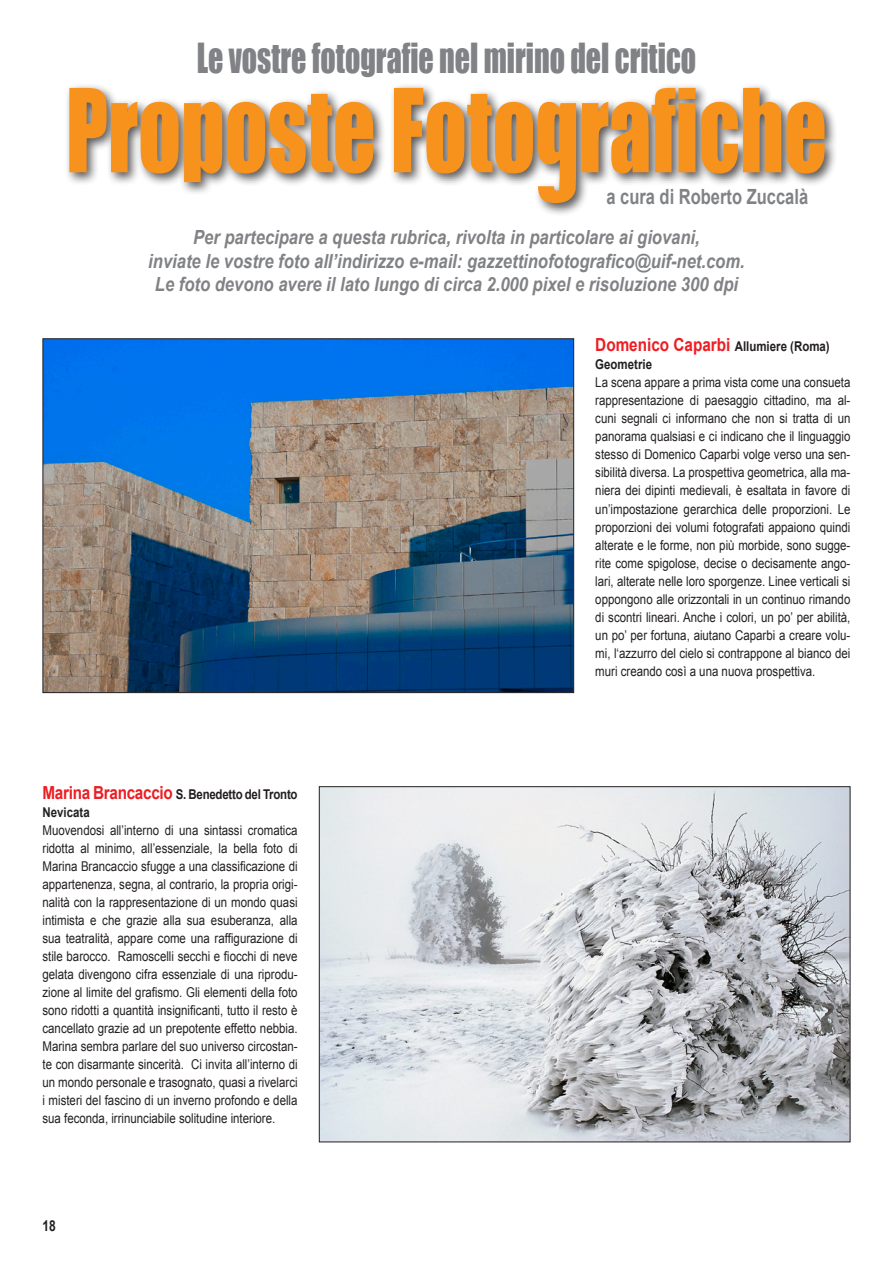
<style>
.page{position:relative;width:893px;height:1263px;background:#fff}
.page>*{position:absolute;margin:0;border:0;box-sizing:border-box;transform-origin:0 0}
.Normale{font:38.1px "Impact";color:#808285;scale:.79 1}
.gazzettino_ok{font:700 21px "Arial";color:#808285;scale:.79 1}
.gazzettino_ok-2{font:italic 700 19.5px "Arial";color:#808285;scale:.85 1}
.Normale-2{font:700 18px "Arial";color:#ee1d23;scale:.85 1}
.t1{font:700 15px "Arial";color:#231f20;scale:.8 1}
.Normale-3{font:13.5px/18px "Arial";color:#231f20;text-align:justify;scale:.85 1}
.Normale__Web{font:13.5px/18px "Arial";color:#231f20;text-align:justify;scale:.85 1}
.Normale-4{font:700 13.5px "Arial";letter-spacing:-.01em;color:#231f20;scale:.85 1}
.s1{font-size:18px;color:#ee1d23}
.s2{font-size:13.5px;color:#231f20}
</style>
<div class="page">
<div style="left:64px;top:83px;width:773px;height:133px;background:#231f20;opacity:.75"></div>
<svg style="left:69px;top:88px;width:756px;height:115px"></svg>
<img style="left:45px;top:340px;width:527px;height:351px">
<img style="left:321px;top:788px;width:527px;height:352px">
<p class="Normale" style="left:197px;top:28px;width:634px">Le vostre fotografie nel mirino del critico</p>
<p class="gazzettino_ok" style="left:606px;top:183px;width:257px">a cura di Roberto Zuccalà</p>
<p class="gazzettino_ok-2" style="left:193px;top:225px;width:598px">Per partecipare a questa rubrica, rivolta in particolare ai giovani,</p>
<p class="gazzettino_ok-2" style="left:148px;top:248px;width:703px">inviate le vostre foto all’indirizzo e-mail: gazzettinofotografico@uif-net.com.</p>
<p class="gazzettino_ok-2" style="left:155px;top:272px;width:688px">Le foto devono avere il lato lungo di circa 2.000 pixel e risoluzione 300 dpi</p>
<p class="Normale-4" style="left:43px;top:786px;width:302px"><span class="s1">Marina Brancaccio</span> S. Benedetto del Tronto</p>
<p class="Normale-4" style="left:43px;top:804px;width:57px">Nevicata</p>
<p class="Normale-3" style="left:43px;top:822px;width:302px">Muovendosi all’interno di una sintassi cromatica ridotta al minimo, all’essenziale, la bella foto di Marina Brancaccio sfugge a una classificazione di appartenenza, segna, al contrario, la propria origi&shy;nalità con la rappresentazione di un mondo quasi intimista e che grazie alla sua esuberanza, alla sua teatralità, appare come una raffigurazione di stile barocco. Ramoscelli secchi e fiocchi di neve gelata divengono cifra essenziale di una riprodu&shy;zione al limite del grafismo. Gli elementi della foto sono ridotti a quantità insignificanti, tutto il resto è cancellato grazie ad un prepotente effetto nebbia.<br>Marina sembra parlare del suo universo circostan&shy;te con disarmante sincerità. Ci invita all’interno di un mondo personale e trasognato, quasi a rivelarci i misteri del fascino di un inverno profondo e della sua feconda, irrinunciabile solitudine interiore.</p>
<p class="t1" style="left:43px;top:1216px;width:18px">18</p>
<p class="Normale-2" style="left:595px;top:333px;width:277px">Domenico Caparbi <span class="s2">Allumiere (Roma)</span></p>
<p class="Normale-4" style="left:595px;top:356px;width:68px">Geometrie</p>
<p class="Normale__Web" style="left:595px;top:374px;width:302px">La scena appare a prima vista come una consueta rappresentazione di paesaggio cittadino, ma al&shy;cuni segnali ci informano che non si tratta di un panorama qualsiasi e ci indicano che il linguaggio stesso di Domenico Caparbi volge verso una sen&shy;sibilità diversa. La prospettiva geometrica, alla ma&shy;niera dei dipinti medievali, è esaltata in favore di un’impostazione gerarchica delle proporzioni. Le proporzioni dei volumi fotografati appaiono quindi alterate e le forme, non più morbide, sono sugge&shy;rite come spigolose, decise o decisamente ango&shy;lari, alterate nelle loro sporgenze. Linee verticali si oppongono alle orizzontali in un continuo rimando di scontri lineari. Anche i colori, un po’ per abilità, un po’ per fortuna, aiutano Caparbi a creare volu&shy;mi, l‘azzurro del cielo si contrappone al bianco dei muri creando così a una nuova prospettiva.</p>
</div>
